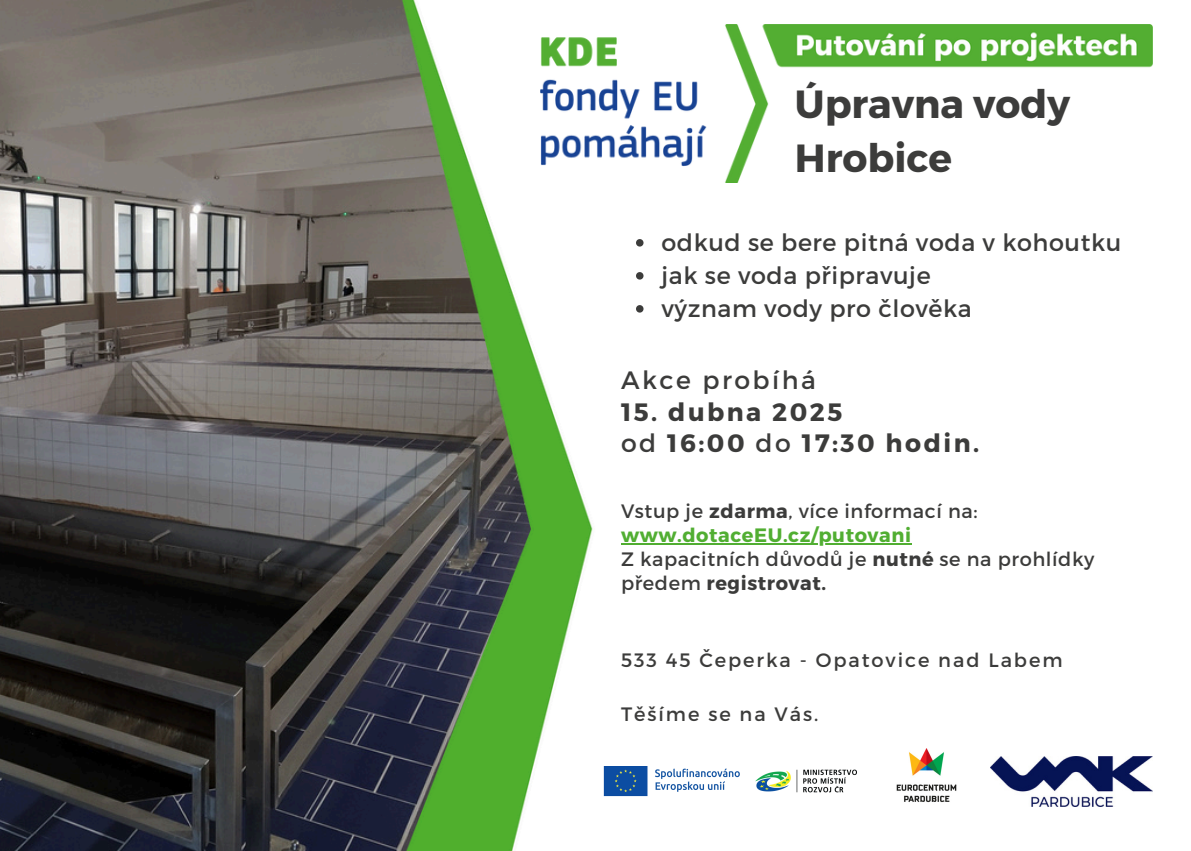
<style>
.page{position:relative;width:1191px;height:851px;background:#fff}
.page>*{position:absolute;margin:0;border:0;box-sizing:border-box;transform-origin:0 0}
.t1{font:700 39.2px/54px "Montserrat";color:#3c3c3b}
.t2{font:700 25.2px/31.6px "Montserrat";letter-spacing:.1em;color:#3c3c3b}
.t3{font:25.2px "Montserrat";letter-spacing:.1em;color:#3c3c3b}
.t4{font:23.8px "Montserrat";letter-spacing:.025em;color:#3c3c3b}
.t5{font:19.4px/24px "Montserrat";letter-spacing:.03em;color:#3c3c3b}
.t6{font:19.4px "Montserrat";letter-spacing:.1em;color:#3c3c3b}
.t7{font:700 19.4px "Montserrat";letter-spacing:.03em;color:#3c3c3b}
.s1{font-weight:400}
.s2{font-weight:700}
.s3{font-weight:700;color:#51ae32}
</style>
<div class="page">
<img style="left:0;top:0;width:399px;height:850px">
<img style="left:399px;top:0;width:753px;height:850px">
<img style="left:541px;top:25px;width:612px;height:157px">
<img style="left:604px;top:767px;width:252px;height:29px">
<img style="left:886px;top:748px;width:80px;height:56px">
<img style="left:991px;top:756px;width:162px;height:50px">
<svg style="left:636px;top:239px;width:8px;height:7px"></svg>
<svg style="left:636px;top:272px;width:8px;height:7px"></svg>
<svg style="left:636px;top:305px;width:8px;height:7px"></svg>
<hr style="left:621px;top:543px;width:291px;height:2px;background:#51ae32">
<p class="t1" style="left:795px;top:75px;width:277px">Úpravna vody<br>Hrobice</p>
<p class="t4" style="left:661px;top:227px;width:461px">odkud se bere pitná voda v kohoutku</p>
<p class="t4" style="left:661px;top:260px;width:271px">jak se voda připravuje</p>
<h1 class="t4" style="left:661px;top:293px;width:312px">význam vody pro člověka</h1>
<p class="t3" style="left:621px;top:364px;width:196px">Akce probíhá</p>
<p class="t2" style="left:621px;top:394px;width:360px">15. dubna 2025<br><span class="s1">od</span> 16:00 <span class="s1">do</span> 17:30 hodin.</p>
<p class="t5" style="left:621px;top:498px;width:358px">Vstup je <span class="s2">zdarma</span>, více informací na:</p>
<p class="t5" style="left:621px;top:522px;width:475px"><span class="s3">www.dotaceEU.cz/putovani<br></span>Z kapacitních důvodů je <span class="s2">nutné</span> se na prohlídky</p>
<h2 class="t7" style="left:621px;top:570px;width:207px"><span class="s1">předem</span> registrovat.</h2>
<h2 class="t6" style="left:621px;top:647px;width:443px">533 45 Čeperka - Opatovice nad Labem</h2>
<h2 class="t6" style="left:621px;top:701px;width:199px">Těšíme se na Vás.</h2>
</div>
